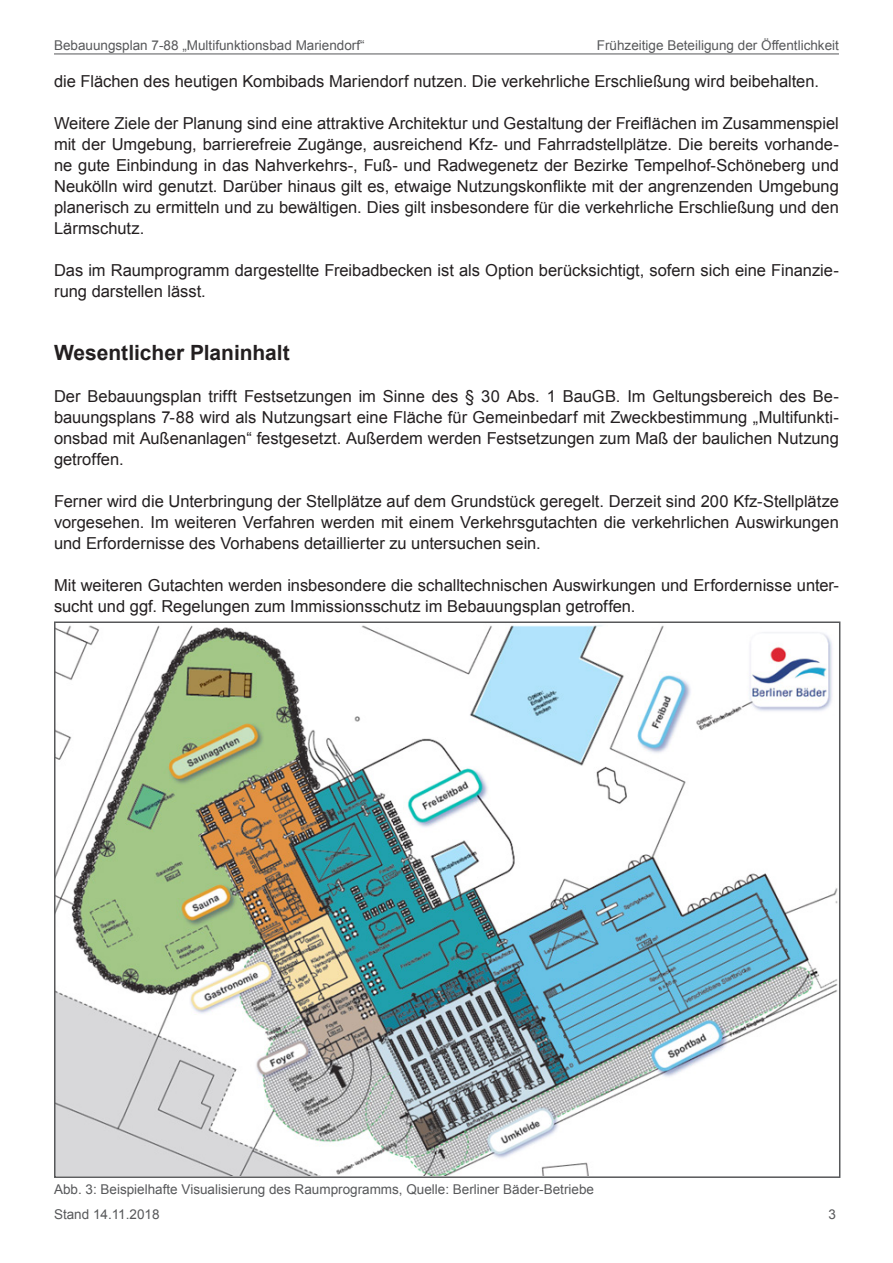
<style>
.page{position:relative;width:893px;height:1263px;background:#fff}
.page>*{position:absolute;margin:0;border:0;box-sizing:border-box;transform-origin:0 0}
.Überschrift{font:700 21px "Arial";color:#231f20}
.Text{font:16.5px/21px "Arial";color:#231f20;text-align:justify}
.Bildunterschrift{font:13.5px "Arial";color:#57585a}
</style>
<div class="page">
<hr style="left:54px;top:54px;width:785px;height:1px;background:#57585a">
<img style="left:57px;top:625px;width:780px;height:550px">
<p class="Bildunterschrift" style="left:54px;top:37px;width:312px">Bebauungsplan 7-88 „Multifunktionsbad Mariendorf“</p>
<p class="Bildunterschrift" style="left:597px;top:37px;width:244px">Frühzeitige Beteiligung der Öffentlichkeit</p>
<p class="Text" style="left:54px;top:71px;width:766px">die Flächen des heutigen Kombibads Mariendorf nutzen. Die verkehrliche Erschließung wird beibehalten.</p>
<p class="Text" style="left:54px;top:113px;width:786px">Weitere Ziele der Planung sind eine attraktive Architektur und Gestaltung der Freiflächen im Zusammenspiel mit der Umgebung, barrierefreie Zugänge, ausreichend Kfz- und Fahrradstellplätze. Die bereits vorhande&shy;ne gute Einbindung in das Nahverkehrs-, Fuß- und Radwegenetz der Bezirke Tempelhof-Schöneberg und Neukölln wird genutzt. Darüber hinaus gilt es, etwaige Nutzungskonflikte mit der angrenzenden Umgebung planerisch zu ermitteln und zu bewältigen. Dies gilt insbesondere für die verkehrliche Erschließung und den Lärmschutz.</p>
<p class="Text" style="left:54px;top:260px;width:786px">Das im Raumprogramm dargestellte Freibadbecken ist als Option berücksichtigt, sofern sich eine Finanzie&shy;rung darstellen lässt.</p>
<p class="Überschrift" style="left:54px;top:339px;width:237px">Wesentlicher Planinhalt</p>
<p class="Text" style="left:54px;top:386px;width:786px">Der Bebauungsplan trifft Festsetzungen im Sinne des § 30 Abs. 1 BauGB. Im Geltungsbereich des Be&shy;bauungsplans 7-88 wird als Nutzungsart eine Fläche für Gemeinbedarf mit Zweckbestimmung „Multifunkti&shy;onsbad mit Außenanlagen“ festgesetzt. Außerdem werden Festsetzungen zum Maß der baulichen Nutzung getroffen.</p>
<p class="Text" style="left:54px;top:491px;width:786px">Ferner wird die Unterbringung der Stellplätze auf dem Grundstück geregelt. Derzeit sind 200 Kfz-Stellplätze vorgesehen. Im weiteren Verfahren werden mit einem Verkehrsgutachten die verkehrlichen Auswirkungen und Erfordernisse des Vorhabens detaillierter zu untersuchen sein.</p>
<p class="Text" style="left:54px;top:575px;width:786px">Mit weiteren Gutachten werden insbesondere die schalltechnischen Auswirkungen und Erfordernisse unter&shy;sucht und ggf. Regelungen zum Immissionsschutz im Bebauungsplan getroffen.</p>
<p class="Bildunterschrift" style="left:54px;top:1180px;width:541px">Abb. 3: Beispielhafte Visualisierung des Raumprogramms, Quelle: Berliner Bäder-Betriebe</p>
<p class="Bildunterschrift" style="left:54px;top:1205px;width:107px">Stand 14.11.2018</p>
<p class="Bildunterschrift" style="left:828px;top:1205px;width:9px">3</p>
</div>
